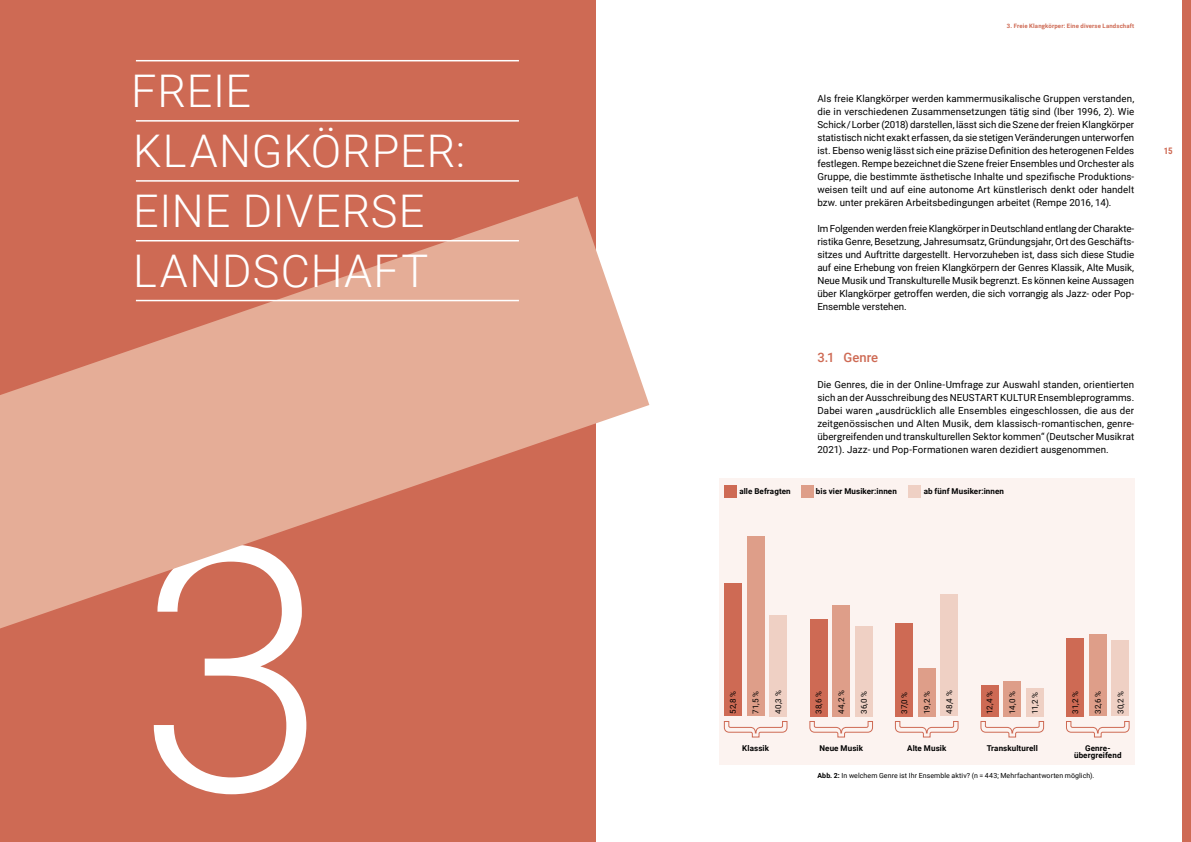
<style>
.page{position:relative;width:1191px;height:842px;background:#fff}
.page>*{position:absolute;margin:0;border:0;box-sizing:border-box;transform-origin:0 0}
.t1{font:300 341.8px "Roboto";color:#fff}
.t2{font:300 45px/60px "Roboto";letter-spacing:.02em;color:#fff}
.t3{font:500 13px "Roboto";color:#ce6a54}
.t4{font:9.8px/13px "Roboto";letter-spacing:.005em;color:#000;text-align:justify}
.t5{font:700 9px "Roboto Condensed";color:#ce6a54}
.t6{font:700 8px/7.7px "Roboto";letter-spacing:.01em;color:#000;text-align:center}
.t7{font:8px "Roboto";letter-spacing:.005em;color:#000}
.t8{font:7px "Roboto";letter-spacing:.01em;color:#000}
.t9{font:700 6px "Roboto";letter-spacing:.025em;color:#ce6a54}
.s1{font-weight:700}
</style>
<div class="page">
<div style="left:0;top:0;width:595px;height:842px;background:#ce6a54"></div>
<div style="left:719px;top:479px;width:415px;height:286px;background:#fcf3f0"></div>
<div style="left:724px;top:583px;width:18px;height:133px;background:#ce6a54"></div>
<div style="left:747px;top:536px;width:17px;height:180px;background:#de9e89"></div>
<div style="left:769px;top:615px;width:18px;height:101px;background:#efd0c4"></div>
<div style="left:809px;top:619px;width:18px;height:97px;background:#ce6a54"></div>
<div style="left:832px;top:605px;width:18px;height:111px;background:#de9e89"></div>
<div style="left:855px;top:626px;width:17px;height:90px;background:#efd0c4"></div>
<div style="left:980px;top:685px;width:18px;height:31px;background:#ce6a54"></div>
<div style="left:1003px;top:681px;width:18px;height:35px;background:#de9e89"></div>
<div style="left:1026px;top:688px;width:17px;height:28px;background:#efd0c4"></div>
<div style="left:1066px;top:638px;width:18px;height:78px;background:#ce6a54"></div>
<div style="left:1089px;top:634px;width:17px;height:82px;background:#de9e89"></div>
<div style="left:1111px;top:640px;width:18px;height:76px;background:#efd0c4"></div>
<div style="left:895px;top:623px;width:18px;height:93px;background:#ce6a54"></div>
<div style="left:918px;top:668px;width:17px;height:48px;background:#de9e89"></div>
<div style="left:940px;top:595px;width:18px;height:121px;background:#efd0c4"></div>
<div style="left:724px;top:485px;width:13px;height:12px;background:#ce6a54"></div>
<div style="left:800px;top:485px;width:13px;height:12px;background:#de9e89"></div>
<div style="left:908px;top:485px;width:13px;height:12px;background:#efd0c4"></div>
<svg style="left:724px;top:721px;width:63px;height:16px"></svg>
<svg style="left:809px;top:721px;width:63px;height:16px"></svg>
<svg style="left:895px;top:721px;width:63px;height:16px"></svg>
<svg style="left:980px;top:721px;width:63px;height:16px"></svg>
<svg style="left:1066px;top:721px;width:63px;height:16px"></svg>
<div style="left:1182px;top:0;width:9px;height:842px;background:#ce6a54"></div>
<svg style="left:0;top:196px;width:649px;height:432px;fill:#e5ad97"></svg>
<hr style="left:136px;top:120px;width:383px;height:2px;background:#fff">
<hr style="left:136px;top:180px;width:383px;height:2px;background:#fff">
<hr style="left:136px;top:240px;width:383px;height:1px;background:#fff">
<hr style="left:136px;top:300px;width:383px;height:1px;background:#fff">
<hr style="left:136px;top:60px;width:383px;height:1px;background:#fff">
<h2 class="t2" style="left:131px;top:66px;width:336px">FREIE<br>KLANGKÖRPER:<br>EINE DIVERSE<br>LANDSCHAFT</h2>
<h1 class="t1" style="left:137px;top:544px;width:191px">3</h1>
<p class="t9" style="left:1007px;top:22px;width:129px">3. Freie Klangkörper: Eine diverse Landschaft</p>
<p class="t4" style="left:817px;top:91px;width:318px">Als freie Klangkörper werden kammermusikalische Gruppen verstanden, die in verschiedenen Zusammensetzungen tätig sind (Iber 1996, 2). Wie Schick / Lorber (2018) darstellen, lässt sich die Szene der freien Klangkörper statistisch nicht exakt erfassen, da sie stetigen Veränderungen unterworfen ist. Ebenso wenig lässt sich eine präzise Definition des heterogenen Feldes festlegen. Rempe bezeichnet die Szene freier Ensembles und Orchester als Gruppe, die bestimmte ästhetische Inhalte und spezifische Produktions&shy;weisen teilt und auf eine autonome Art künstlerisch denkt oder handelt bzw. unter prekären Arbeitsbedingungen arbeitet (Rempe 2016, 14).</p>
<p class="t4" style="left:817px;top:221px;width:318px">Im Folgenden werden freie Klangkörper in Deutschland entlang der Charakte&shy;ristika Genre, Besetzung, Jahresumsatz, Gründungsjahr, Ort des Geschäfts&shy;sitzes und Auftritte dargestellt. Hervorzuheben ist, dass sich diese Studie auf eine Erhebung von freien Klangkörpern der Genres Klassik, Alte Musik, Neue Musik und Transkulturelle Musik begrenzt. Es können keine Aussagen über Klangkörper getroffen werden, die sich vorrangig als Jazz- oder Pop-Ensemble verstehen.</p>
<h3 class="t3" style="left:817px;top:350px;width:62px">3.1 Genre</h3>
<p class="t4" style="left:817px;top:377px;width:318px">D ie Genres, die in der Online-Umfrage zur Auswahl standen, orientierten sich an der Ausschreibung des NEUSTART KULTUR Ensembleprogramms.<br>Dabei waren „ausdrücklich alle Ensembles eingeschlossen, die aus der zeitgenössischen und Alten Musik, dem klassisch-romantischen, genre&shy;übergreifenden und transkulturellen Sektor kommen“ (Deutscher Musikrat 2021). Jazz- und Pop-Formationen waren dezidiert ausgenommen.</p>
<p class="t6" style="left:739px;top:488px;width:53px">alle Befragten</p>
<p class="t6" style="left:816px;top:488px;width:82px">bis vier Musiker:innen</p>
<p class="t6" style="left:923px;top:488px;width:82px">ab fünf Musiker:innen</p>
<p class="t5" style="left:1163px;top:145px;width:10px">15</p>
<p class="t7" style="left:727px;top:714px;width:25px;rotate:-90deg">52,8 %</p>
<p class="t7" style="left:750px;top:714px;width:24px;rotate:-90deg">71,5 %</p>
<p class="t7" style="left:773px;top:714px;width:25px;rotate:-90deg">40,3 %</p>
<p class="t7" style="left:813px;top:714px;width:24px;rotate:-90deg">38,6 %</p>
<p class="t7" style="left:835px;top:714px;width:25px;rotate:-90deg">44,2 %</p>
<p class="t7" style="left:858px;top:714px;width:24px;rotate:-90deg">36,0 %</p>
<p class="t7" style="left:898px;top:714px;width:24px;rotate:-90deg">37,0 %</p>
<p class="t7" style="left:921px;top:714px;width:24px;rotate:-90deg">19,2 %</p>
<p class="t7" style="left:944px;top:714px;width:25px;rotate:-90deg">48,4 %</p>
<p class="t7" style="left:984px;top:714px;width:24px;rotate:-90deg">12,4 %</p>
<p class="t7" style="left:1006px;top:714px;width:24px;rotate:-90deg">14,0 %</p>
<p class="t7" style="left:1029px;top:714px;width:24px;rotate:-90deg">11,2 %</p>
<p class="t7" style="left:1069px;top:714px;width:24px;rotate:-90deg">31,2 %</p>
<p class="t7" style="left:1092px;top:714px;width:24px;rotate:-90deg">32,6 %</p>
<p class="t7" style="left:1115px;top:714px;width:25px;rotate:-90deg">30,2 %</p>
<p class="t6" style="left:742px;top:743px;width:28px">Klassik</p>
<p class="t6" style="left:819px;top:743px;width:45px">Neue Musik</p>
<p class="t6" style="left:907px;top:743px;width:41px">Alte Musik</p>
<p class="t6" style="left:986px;top:744px;width:53px">Transkulturell</p>
<p class="t6" style="left:1074px;top:743px;width:49px">Genre&shy;übergreifend</p>
<p class="t8" style="left:817px;top:770px;width:278px"><span class="s1">Abb. 2:</span> In welchem Genre ist Ihr Ensemble aktiv? (n = 443; Mehrfachantworten möglich).</p>
</div>
